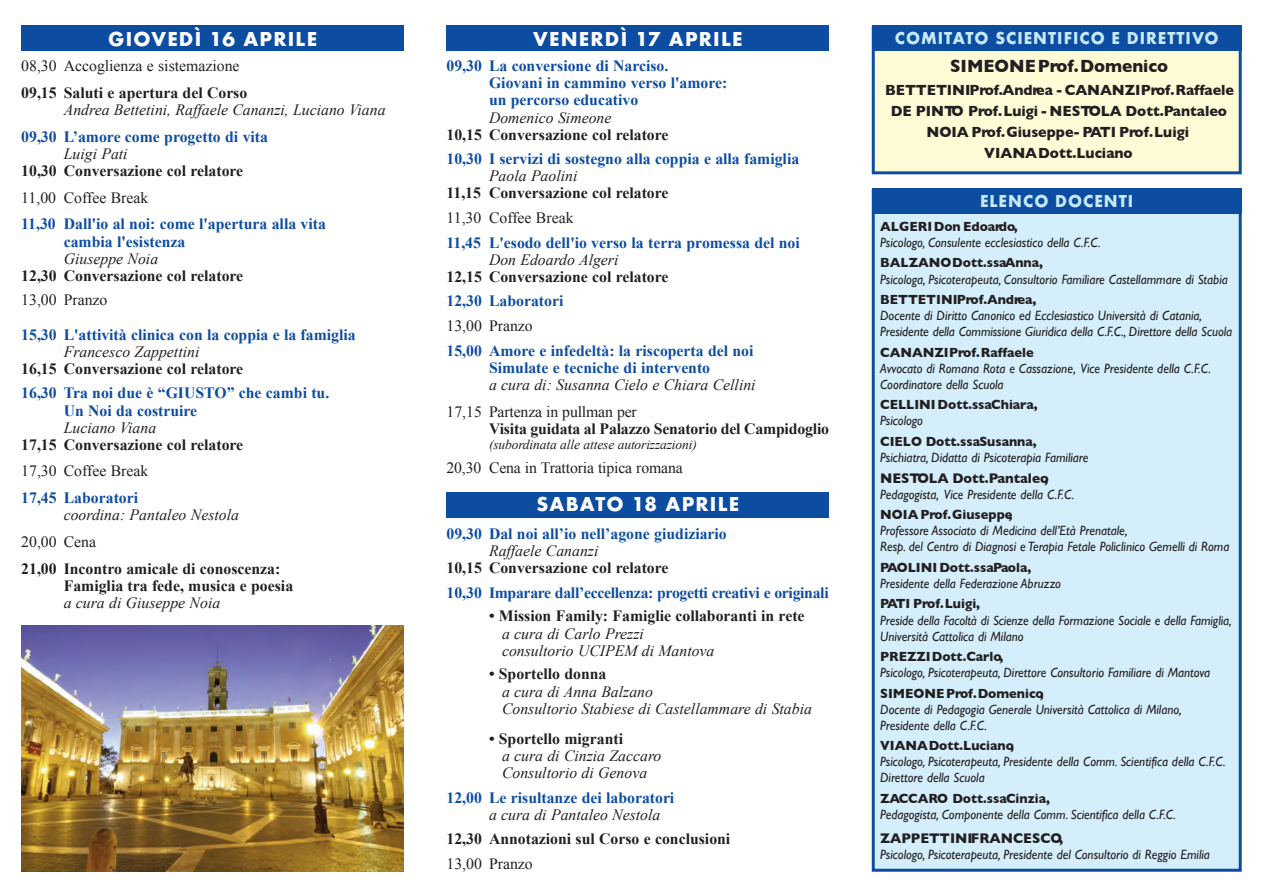
<style>
.page{position:relative;width:1263px;height:893px;background:#fff}
.page>*{position:absolute;margin:0;border:0;box-sizing:border-box;transform-origin:0 0}
.t1{font:700 21px "Futura T";letter-spacing:.06em;color:#fff}
.t2{font:700 18px "Futura T";letter-spacing:.06em;color:#c6eafa;scale:.95 1}
.t3{font:700 18px "Gill Sans";color:#231f20;scale:.95 1}
.t4{font:700 15.75px/17.1px "Times New Roman";color:#0d4da1}
.t5{font:700 15.75px/17.1px "Times New Roman";color:#231f20}
.t6{font:italic 15.75px/17.1px "Times New Roman";color:#231f20}
.t7{font:15.75px "Times New Roman";color:#231f20}
.t8{font:700 15.75px "Times New Roman";letter-spacing:-.02em;color:#0d4da1}
.t9{font:700 15px/21px "Gill Sans";color:#231f20;text-align:center;scale:.95 1}
.t10{font:700 14.25px "Gill Sans";color:#231f20;scale:.95 1}
.t11{font:italic 13.5px/16px "Gill Sans";color:#231f20;scale:.95 1}
.t12{font:700 13.5px "Gill Sans";color:#231f20;scale:.95 1}
.t13{font:italic 13.5px "Times New Roman";letter-spacing:-.01em;color:#231f20}
</style>
<div class="page">
<div style="left:21px;top:26px;width:383px;height:25px;background:#0d4da1"></div>
<div style="left:446px;top:26px;width:383px;height:25px;background:#0d4da1"></div>
<div style="left:446px;top:493px;width:383px;height:25px;background:#0d4da1"></div>
<div style="left:875px;top:192px;width:364px;height:677px;background:#d4effb"></div>
<div style="left:872px;top:189px;width:370px;height:683px;border:3px solid #0d4da1"></div>
<div style="left:872px;top:188px;width:370px;height:26px;background:#0d4da1"></div>
<div style="left:875px;top:29px;width:364px;height:142px;background:#fffbd6"></div>
<div style="left:872px;top:26px;width:370px;height:148px;border:3px solid #0d4da1"></div>
<div style="left:872px;top:26px;width:370px;height:25px;background:#0d4da1"></div>
<img style="left:21px;top:625px;width:383px;height:247px">
<h1 class="t1" style="left:108px;top:30px;width:210px">GIOVEDÌ 16 APRILE</h1>
<p class="t7" style="left:21px;top:56px;width:220px">08,30 Accoglienza e sistemazione</p>
<p class="t5" style="left:21px;top:84px;width:228px">09,15 Saluti e apertura del Corso</p>
<p class="t6" style="left:64px;top:101px;width:323px">Andrea Bettetini, Raffaele Cananzi, Luciano Viana</p>
<p class="t4" style="left:21px;top:128px;width:248px">09,30 L’amore come progetto di vita</p>
<p class="t6" style="left:64px;top:145px;width:65px">Luigi Pati</p>
<p class="t5" style="left:21px;top:162px;width:224px">10,30 Conversazione col relatore</p>
<p class="t7" style="left:21px;top:187px;width:129px">11,00 Coffee Break</p>
<p class="t4" style="left:64px;top:215px;width:264px;text-indent:-43px">11,30 Dall'io al noi: come l'apertura alla vita cambia l'esistenza</p>
<p class="t6" style="left:64px;top:249px;width:96px">Giuseppe Noia</p>
<p class="t5" style="left:21px;top:267px;width:224px">12,30 Conversazione col relatore</p>
<p class="t7" style="left:21px;top:290px;width:88px">13,00 Pranzo</p>
<p class="t4" style="left:21px;top:325px;width:336px">15,30 L'attività clinica con la coppia e la famiglia</p>
<p class="t6" style="left:64px;top:342px;width:137px">Francesco Zappettini</p>
<p class="t5" style="left:21px;top:360px;width:224px">16,15 Conversazione col relatore</p>
<p class="t4" style="left:64px;top:384px;width:267px;text-indent:-43px">16,30 Tra noi due è “GIUSTO” che cambi tu.<br>Un Noi da costruire</p>
<p class="t6" style="left:64px;top:418px;width:94px">Luciano Viana</p>
<p class="t5" style="left:21px;top:435px;width:224px">17,15 Conversazione col relatore</p>
<p class="t7" style="left:21px;top:461px;width:129px">17,30 Coffee Break</p>
<p class="t4" style="left:21px;top:489px;width:118px">17,45 Laboratori</p>
<p class="t6" style="left:64px;top:506px;width:177px">coordina: Pantaleo Nestola</p>
<p class="t7" style="left:21px;top:531px;width:76px">20,00 Cena</p>
<p class="t5" style="left:64px;top:559px;width:231px;text-indent:-43px">21,00 Incontro amicale di conoscenza:<br>Famiglia tra fede, musica e poesia</p>
<p class="t6" style="left:64px;top:594px;width:158px">a cura di Giuseppe Noia</p>
<h1 class="t1" style="left:533px;top:30px;width:211px">VENERDÌ 17 APRILE</h1>
<p class="t4" style="left:489px;top:57px;width:240px;text-indent:-43px">09,30 La conversione di Narciso.<br>Giovani in cammino verso l'amore: un percorso educativo</p>
<p class="t6" style="left:489px;top:108px;width:124px">Domenico Simeone</p>
<p class="t5" style="left:446px;top:125px;width:224px">10,15 Conversazione col relatore</p>
<p class="t4" style="left:446px;top:150px;width:354px">10,30 I servizi di sostegno alla coppia e alla famiglia</p>
<p class="t6" style="left:489px;top:167px;width:90px">Paola Paolini</p>
<p class="t5" style="left:446px;top:184px;width:224px">11,15 Conversazione col relatore</p>
<p class="t7" style="left:446px;top:207px;width:129px">11,30 Coffee Break</p>
<p class="t4" style="left:446px;top:233px;width:355px">11,45 L'esodo dell'io verso la terra promessa del noi</p>
<p class="t6" style="left:489px;top:251px;width:131px">Don Edoardo Algeri</p>
<p class="t5" style="left:446px;top:268px;width:224px">12,15 Conversazione col relatore</p>
<p class="t4" style="left:446px;top:292px;width:118px">12,30 Laboratori</p>
<p class="t7" style="left:446px;top:315px;width:88px">13,00 Pranzo</p>
<p class="t4" style="left:446px;top:341px;width:309px;text-align:center">15,00 Amore e infedeltà: la riscoperta del noi<br>Simulate e tecniche di intervento</p>
<p class="t6" style="left:489px;top:376px;width:268px">a cura di: Susanna Cielo e Chiara Cellini</p>
<p class="t7" style="left:446px;top:401px;width:192px">17,15 Partenza in pullman per</p>
<p class="t5" style="left:489px;top:419px;width:342px">Visita guidata al Palazzo Senatorio del Campidoglio</p>
<p class="t13" style="left:489px;top:435px;width:209px">(subordinata alle attese autorizzazioni)</p>
<p class="t7" style="left:446px;top:457px;width:238px">20,30 Cena in Trattoria tipica romana</p>
<h1 class="t1" style="left:537px;top:495px;width:204px">SABATO 18 APRILE</h1>
<p class="t4" style="left:446px;top:525px;width:282px">09,30 Dal noi all’io nell’agone giudiziario</p>
<p class="t6" style="left:489px;top:542px;width:111px">Raffaele Cananzi</p>
<p class="t5" style="left:446px;top:559px;width:224px">10,15 Conversazione col relatore</p>
<p class="t8" style="left:446px;top:582px;width:384px">10,30 Imparare dall’eccellenza: progetti creativi e originali</p>
<p class="t5" style="left:489px;top:607px;width:317px">• Mission Family: Famiglie collaboranti in rete</p>
<p class="t6" style="left:502px;top:624px;width:214px">a cura di Carlo Prezzi consultorio UCIPEM di Mantova</p>
<p class="t5" style="left:489px;top:665px;width:119px">• Sportello donna</p>
<p class="t6" style="left:502px;top:682px;width:311px">a cura di Anna Balzano<br>Consultorio Stabiese di Castellammare di Stabia</p>
<p class="t5" style="left:489px;top:730px;width:136px">• Sportello migranti</p>
<p class="t6" style="left:502px;top:747px;width:161px">a cura di Cinzia Zaccaro<br>Consultorio di Genova</p>
<p class="t4" style="left:446px;top:788px;width:229px">12,00 Le risultanze dei laboratori</p>
<p class="t6" style="left:489px;top:806px;width:173px">a cura di Pantaleo Nestola</p>
<p class="t5" style="left:446px;top:830px;width:285px">12,30 Annotazioni sul Corso e conclusioni</p>
<p class="t7" style="left:446px;top:853px;width:88px">13,00 Pranzo</p>
<h2 class="t2" style="left:895px;top:30px;width:342px">COMITATO SCIENTIFICO E DIRETTIVO</h2>
<h2 class="t3" style="left:950px;top:52px;width:231px">SIMEONE Prof. Domenico</h2>
<p class="t9" style="left:885px;top:79px;width:369px">BETTETINI Prof.Andrea - CANANZI Prof. Raffaele DE PINTO Prof. Luigi - NESTOLA Dott.Pantaleo NOIA Prof. Giuseppe - PATI Prof. Luigi<br>VIANA Dott.Luciano</p>
<h2 class="t2" style="left:980px;top:193px;width:163px">ELENCO DOCENTI</h2>
<p class="t12" style="left:880px;top:216px;width:146px">ALGERI Don Edoardo,</p>
<p class="t11" style="left:880px;top:234px;width:234px">Psicologo, Consulente ecclesiastico della C.F.C.</p>
<p class="t12" style="left:880px;top:252px;width:173px">BALZANO Dott.ssa Anna,</p>
<p class="t11" style="left:880px;top:271px;width:367px">Psicologa, Psicoterapeuta, Consultorio Familiare Castellammare di Stabia</p>
<p class="t12" style="left:880px;top:289px;width:166px">BETTETINI Prof.Andrea,</p>
<p class="t11" style="left:880px;top:307px;width:372px">Docente di Diritto Canonico ed Ecclesiastico Università di Catania,<br>Presidente della Commissione Giuridica della C.F.C., Direttore della Scuola</p>
<p class="t12" style="left:880px;top:341px;width:163px">CANANZI Prof. Raffaele</p>
<p class="t11" style="left:880px;top:360px;width:350px">Avvocato di Romana Rota e Cassazione, Vice Presidente della C.F.C.<br>Coordinatore della Scuola</p>
<p class="t12" style="left:880px;top:394px;width:167px">CELLINI Dott.ssa Chiara,</p>
<p class="t11" style="left:880px;top:413px;width:46px">Psicologo</p>
<p class="t12" style="left:880px;top:431px;width:166px">CIELO Dott.ssa Susanna,</p>
<p class="t11" style="left:880px;top:449px;width:221px">Psichiatra, Didatta di Psicoterapia Familiare</p>
<p class="t10" style="left:880px;top:466px;width:179px">NESTOLA Dott.Pantaleo,</p>
<p class="t11" style="left:880px;top:486px;width:206px">Pedagogista, Vice Presidente della C.F.C.</p>
<p class="t12" style="left:880px;top:504px;width:141px">NOIA Prof. Giuseppe,</p>
<p class="t11" style="left:880px;top:523px;width:369px">Professore Associato di Medicina dell’Età Prenatale,<br>Resp. del Centro di Diagnosi e Terapia Fetale Policlinico Gemelli di Roma</p>
<p class="t12" style="left:880px;top:557px;width:161px">PAOLINI Dott.ssa Paola,</p>
<p class="t11" style="left:880px;top:575px;width:192px">Presidente della Federazione Abruzzo</p>
<p class="t12" style="left:880px;top:593px;width:107px">PATI Prof. Luigi,</p>
<p class="t11" style="left:880px;top:612px;width:371px">Preside della Facoltà di Scienze della Formazione Sociale e della Famiglia,<br>Università Cattolica di Milano</p>
<p class="t12" style="left:880px;top:646px;width:131px">PREZZI Dott.Carlo,</p>
<p class="t11" style="left:880px;top:664px;width:349px">Psicologo, Psicoterapeuta, Direttore Consultorio Familiare di Mantova</p>
<p class="t12" style="left:880px;top:682px;width:174px">SIMEONE Prof. Domenico,</p>
<p class="t11" style="left:880px;top:701px;width:319px">Docente di Pedagogia Generale Università Cattolica di Milano,<br>Presidente della C.F.C.</p>
<p class="t12" style="left:880px;top:735px;width:142px">VIANA Dott.Luciano,</p>
<p class="t11" style="left:880px;top:754px;width:365px">Psicologo, Psicoterapeuta, Presidente della Comm. Scientifica della C.F.C.<br>Direttore della Scuola</p>
<p class="t12" style="left:880px;top:788px;width:180px">ZACCARO Dott.ssa Cinzia,</p>
<p class="t11" style="left:880px;top:806px;width:313px">Pedagogista, Componente della Comm. Scientifica della C.F.C.</p>
<p class="t10" style="left:880px;top:826px;width:194px">ZAPPETTINI FRANCESCO,</p>
<p class="t11" style="left:880px;top:846px;width:349px">Psicologo, Psicoterapeuta, Presidente del Consultorio di Reggio Emilia</p>
</div>
